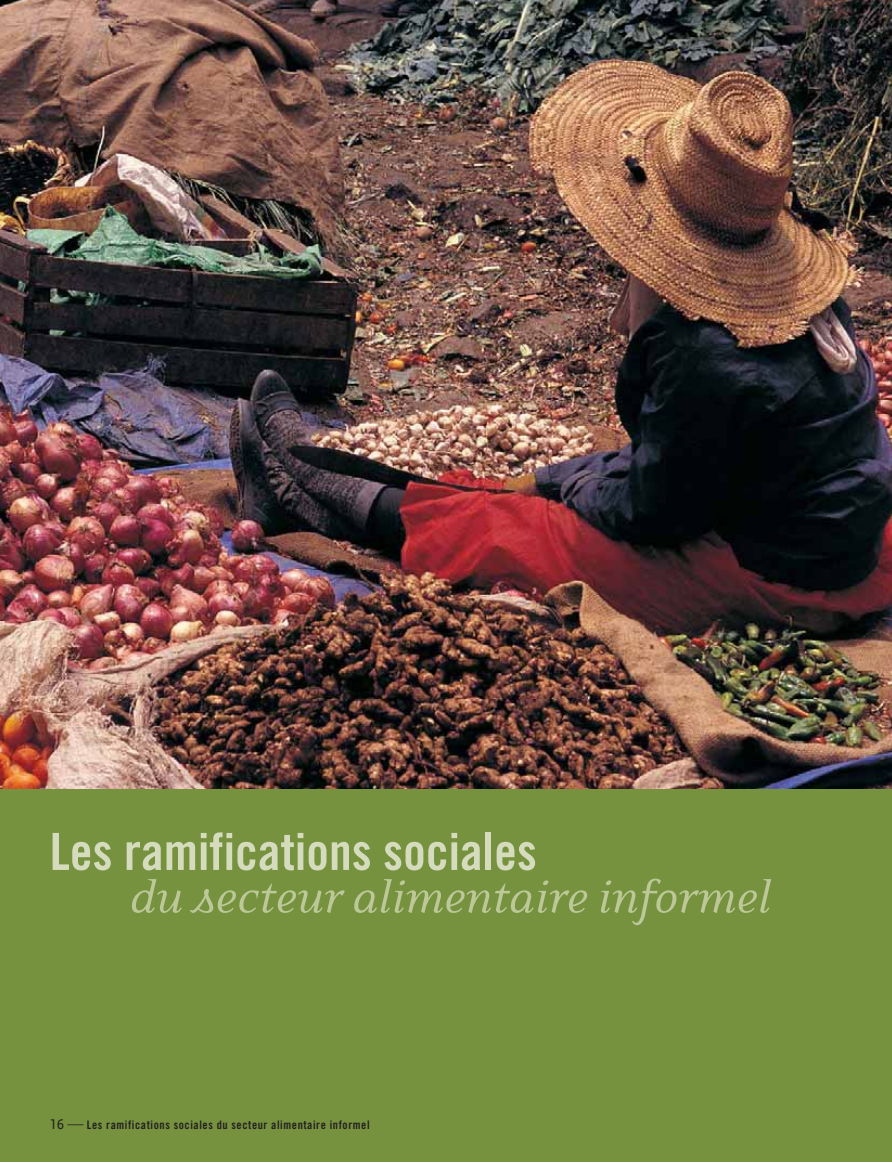
<style>
.page{position:relative;width:892px;height:1163px;background:#fff}
.page>*{position:absolute;margin:0;border:0;box-sizing:border-box;transform-origin:0 0}
.t1{font:italic 51.3px "Eidetic Neo";letter-spacing:-.01em;color:#bcc898}
.t2{font:51.3px "Trade Gothic Bold Cond Twenty";color:#d5dcbe}
.t3{font:11.7px "Trade Gothic Bold Cond Twenty";letter-spacing:.05em;color:#231f20}
.s1{font-family:"Scala Sans Caps";font-size:14.7px}
.s2{font-family:"Trade Gothic Cond Eighteen";font-size:16.05px}
</style>
<div class="page">
<div style="left:0;top:0;width:891px;height:1162px;background:#76923f"></div>
<img style="left:0;top:0;width:891px;height:788px">
<h1 class="t2" style="left:50px;top:833px;width:488px">Les ramifications sociales</h1>
<h1 class="t1" style="left:129px;top:865px;width:643px">du secteur alimentaire informel</h1>
<p class="t3" style="left:50px;top:1121px;width:321px"><span class="s1">16</span> <span class="s2">—</span> Les ramifications sociales du secteur alimentaire informel</p>
</div>
